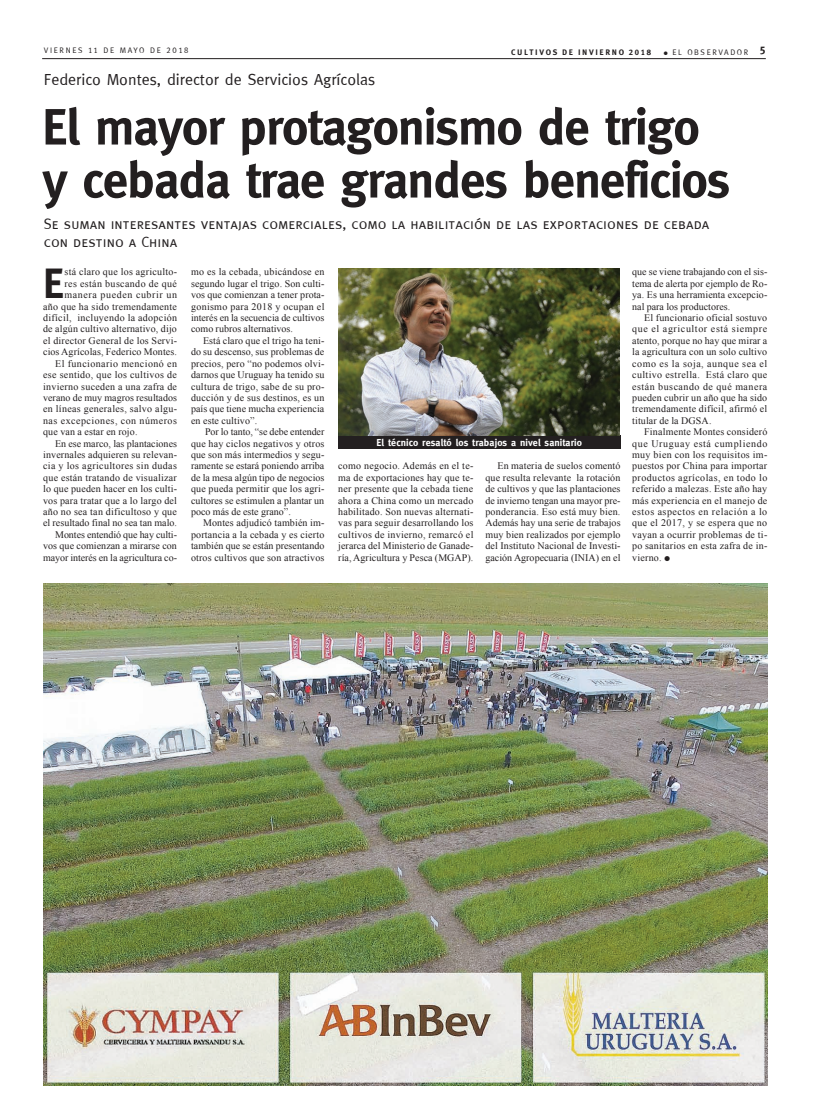
<style>
.page{position:relative;width:820px;height:1120px;background:#fff}
.page>*{position:absolute;margin:0;border:0;box-sizing:border-box;transform-origin:0 0}
.Titulo_48_52{font:700 51px/53px "Meta";letter-spacing:-.02em;color:#231f20}
.Capitular{font:700 41.9px "Meta";color:#231f20}
.Colgado{font:16px "Meta Normal";color:#231f20}
.bajada{font:15px/18px "Meta Caps";letter-spacing:.005em;color:#231f20}
.t1{font:11px "Meta Plus Bold Caps";color:#231f20}
.Texto_c_sangria{font:10px/11.4px "Times New Roman";letter-spacing:.005em;color:#231f20;text-align:justify}
.Capitular-2{font:10px/11.4px "Times New Roman";letter-spacing:.025em;color:#231f20;text-align:right}
.Pie_de_foto{font:700 10px "Meta";letter-spacing:.01em;color:#fff}
.t2{font:8px "Meta Caps";letter-spacing:.205em;color:#231f20}
.t3{font:8px "Meta Plus Bold Caps";letter-spacing:.2em;color:#231f20}
</style>
<div class="page">
<hr style="left:42px;top:58px;width:723px;height:1px;background:#231f20">
<div style="left:338px;top:435px;width:282px;height:14px;background:#231f20"></div>
<img style="left:44px;top:583px;width:723px;height:502px">
<img style="left:338px;top:268px;width:281px;height:167px">
<p class="t2" style="left:44px;top:45px;width:146px">VIERNES 11 DE MAYO DE 2018</p>
<p class="t3" style="left:511px;top:47px;width:141px">CULTIVOS DE INVIERNO 2018</p>
<p class="t2" style="left:663px;top:47px;width:86px">● EL OBSERVADOR</p>
<p class="t1" style="left:759px;top:44px;width:7px">5</p>
<p class="Colgado" style="left:44px;top:70px;width:333px">Federico Montes, director de Servicios Agrícolas</p>
<p class="Titulo_48_52" style="left:42px;top:100px;width:689px">El mayor protagonismo de trigo y cebada trae grandes beneficios</p>
<p class="bajada" style="left:44px;top:214px;width:666px">Se suman interesantes ventajas comerciales, como la habilitación de las exportaciones de cebada con destino a China</p>
<p class="Capitular-2" style="left:43px;top:266px;width:135px">stá claro que los agriculto-<br>res están buscando de qué manera pueden cubrir un<br>año que ha sido tremendamente difícil, incluyendo la adopción de algún cultivo alternativo, dijo el director General de los Servi&shy;cios Agrícolas, Federico Montes.</p>
<p class="Texto_c_sangria" style="left:43px;top:357px;width:135px;text-indent:12px">El funcionario mencionó en ese sentido, que los cultivos de invierno suceden a una zafra de verano de muy magros resultados en líneas generales, salvo algu&shy;nas excepciones, con números que van a estar en rojo.</p>
<p class="Texto_c_sangria" style="left:43px;top:437px;width:135px;text-indent:12px">En ese marco, las plantaciones invernales adquieren su relevan&shy;cia y los agricultores sin dudas que están tratando de visualizar lo que pueden hacer en los culti&shy;vos para tratar que a lo largo del año no sea tan dificultoso y que el resultado final no sea tan malo.</p>
<p class="Texto_c_sangria" style="left:43px;top:528px;width:135px;text-indent:12px">Montes entendió que hay culti&shy;vos que comienzan a mirarse con mayor interés en la agricultura co-</p>
<p class="Capitular" style="left:43px;top:259px;width:22px">E</p>
<p class="Texto_c_sangria" style="left:191px;top:266px;width:135px">mo es la cebada, ubicándose en segundo lugar el trigo. Son culti&shy;vos que comienzan a tener prota&shy;gonismo para 2018 y ocupan el interés en la secuencia de cultivos como rubros alternativos.</p>
<p class="Texto_c_sangria" style="left:191px;top:335px;width:135px;text-indent:12px">Está claro que el trigo ha teni&shy;do su descenso, sus problemas de precios, pero “no podemos olvi&shy;darnos que Uruguay ha tenido su cultura de trigo, sabe de su pro&shy;ducción y de sus destinos, es un país que tiene mucha experiencia en este cultivo”.</p>
<p class="Texto_c_sangria" style="left:191px;top:426px;width:135px;text-indent:14px">Por lo tanto, “se debe entender que hay ciclos negativos y otros que son más intermedios y segu&shy;ramente se estará poniendo arriba de la mesa algún tipo de negocios que pueda permitir que los agri&shy;cultores se estimulen a plantar un poco más de este grano”.</p>
<p class="Texto_c_sangria" style="left:191px;top:517px;width:135px;text-indent:12px">Montes adjudicó también im&shy;portancia a la cebada y es cierto también que se están presentando otros cultivos que son atractivos</p>
<p class="Pie_de_foto" style="left:376px;top:436px;width:207px">El técnico resaltó los trabajos a nivel sanitario</p>
<p class="Texto_c_sangria" style="left:338px;top:460px;width:137px">como negocio. Además en el te&shy;ma de exportaciones hay que te&shy;ner presente que la cebada tiene ahora a China como un mercado habilitado. Son nuevas alternati&shy;vas para seguir desarrollando los cultivos de invierno, remarcó el jerarca del Ministerio de Ganade&shy;ría, Agricultura y Pesca (MGAP).</p>
<p class="Texto_c_sangria" style="left:485px;top:460px;width:137px;text-indent:12px">En materia de suelos comentó que resulta relevante la rotación de cultivos y que las plantaciones de invierno tengan una mayor pre&shy;ponderancia. Eso está muy bien.<br>Además hay una serie de trabajos muy bien realizados por ejemplo del Instituto Nacional de Investi&shy;gación Agropecuaria (INIA) en el</p>
<p class="Texto_c_sangria" style="left:632px;top:266px;width:136px">que se viene trabajando con el sis&shy;tema de alerta por ejemplo de Ro&shy;ya. Es una herramienta excepcio&shy;nal para los productores.</p>
<p class="Texto_c_sangria" style="left:632px;top:312px;width:137px;text-indent:12px">El funcionario oficial sostuvo que el agricultor está siempre atento, porque no hay que mirar a la agricultura con un solo cultivo como es la soja, aunque sea el cultivo estrella. Está claro que están buscando de qué manera pueden cubrir un año que ha sido tremendamente difícil, afirmó el titular de la DGSA.</p>
<p class="Texto_c_sangria" style="left:632px;top:426px;width:137px;text-indent:12px">Finalmente Montes consideró que Uruguay está cumpliendo muy bien con los requisitos im&shy;puestos por China para importar productos agrícolas, en todo lo referido a malezas. Este año hay más experiencia en el manejo de estos aspectos en relación a lo que el 2017, y se espera que no vayan a ocurrir problemas de ti&shy;po sanitarios en esta zafra de in&shy;vierno. ●</p>
</div>
